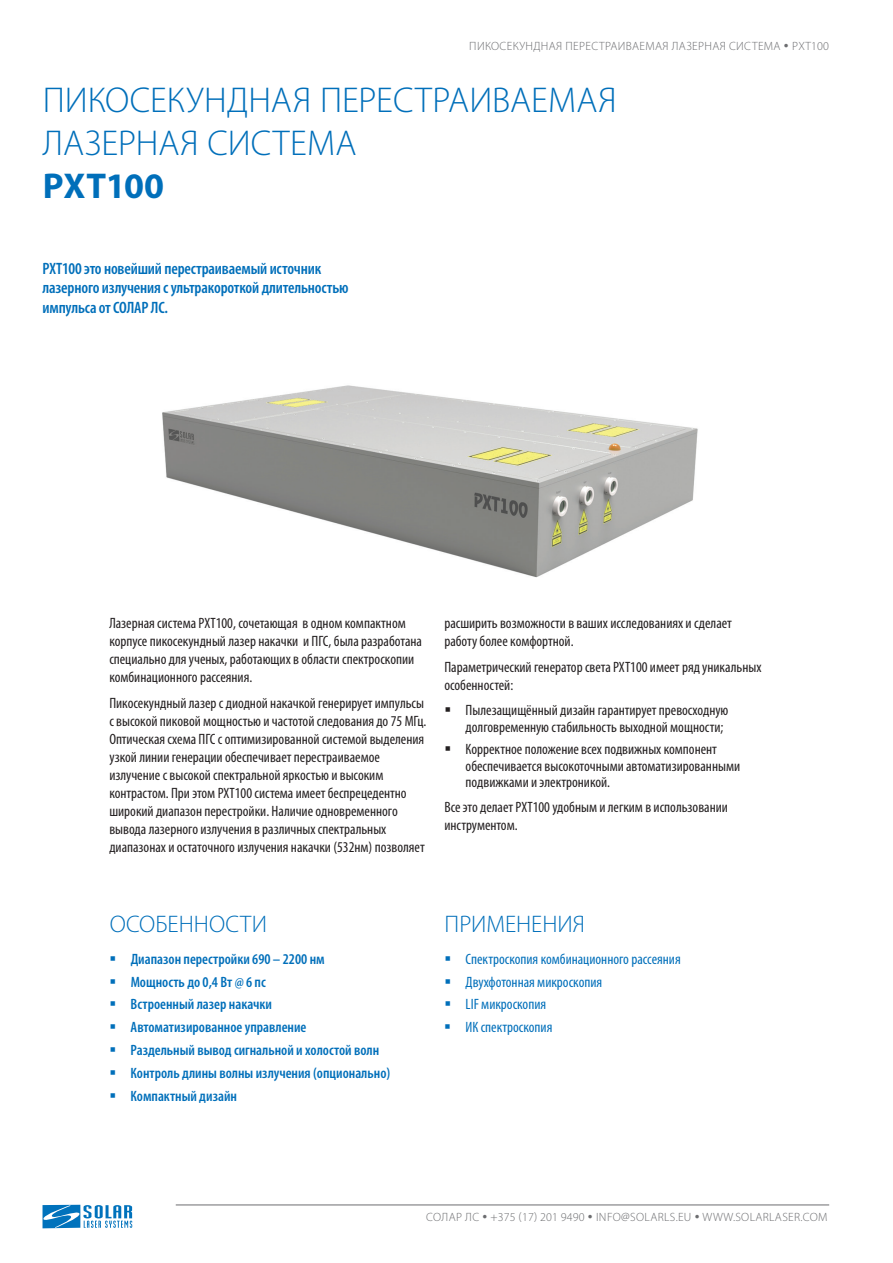
<style>
.page{position:relative;width:893px;height:1263px;background:#fff}
.page>*{position:absolute;margin:0;border:0;box-sizing:border-box;transform-origin:0 0}
.t1{font:300 36px/43.2px "Myriad Pro";color:#006fba}
.t2{font:700 36px "Myriad Pro";letter-spacing:-.01em;color:#006fba}
.t3{font:300 24px "Myriad Pro";color:#006fba}
.t4{font:600 condensed 16.5px/19.8px "Myriad Pro";letter-spacing:-.01em;color:#006fba}
.t5{font:condensed 15px/18px "Myriad Pro";color:#231f20}
.t6{font:600 condensed 15px/22.8px "Myriad Pro";color:#006fba}
.t7{font:condensed 15px/22.8px "Myriad Pro";color:#006fba}
.t8{font:300 12px "Myriad Pro";letter-spacing:.03em;color:#6c6d70}
</style>
<div class="page">
<hr style="left:176px;top:1205px;width:653px;height:1px;background:#6c6d70">
<svg style="left:43px;top:1205px;width:89px;height:23px"></svg>
<img style="left:162px;top:385px;width:536px;height:193px">
<p class="t8" style="left:469px;top:39px;width:361px">ПИКОСЕКУНДНАЯ ПЕРЕСТРАИВАЕМАЯ ЛАЗЕРНАЯ СИСТЕМА • PXT100</p>
<h1 class="t1" style="left:43px;top:78px;width:575px">ПИКОСЕКУНДНАЯ ПЕРЕСТРАИВАЕМАЯ<br>ЛАЗЕРНАЯ СИСТЕМА</h1>
<h1 class="t2" style="left:43px;top:163px;width:123px">PXT100</h1>
<p class="t4" style="left:43px;top:258px;width:308px">PXT100 это новейший перестраиваемый источник лазерного излучения с ультракороткой длительностью импульса от СОЛАР ЛС.</p>
<p class="t5" style="left:109px;top:613px;width:314px">Лазерная система PXT100, сочетающая в одном компактном корпусе пикосекундный лазер накачки и ПГС, была разработана специально для ученых, работающих в области спектроскопии комбинационного рассеяния.</p>
<p class="t5" style="left:109px;top:694px;width:319px">Пикосекундный лазер с диодной накачкой генерирует импульсы с высокой пиковой мощностью и частотой следования до 75 МГц.<br>Оптическая схема ПГС с оптимизированной системой выделения узкой линии генерации обеспечивает перестраиваемое излучение с высокой спектральной яркостью и высоким контрастом. При этом PXT100 система имеет беспрецедентно широкий диапазон перестройки. Наличие одновременного вывода лазерного излучения в различных спектральных диапазонах и остаточного излучения накачки (532нм) позволяет</p>
<p class="t5" style="left:444px;top:613px;width:289px">расширить возможности в ваших исследованиях и сделает работу более комфортной.</p>
<p class="t5" style="left:444px;top:658px;width:319px">Параметрический генератор света PXT100 имеет ряд уникальных особенностей:</p>
<p class="t5" style="left:466px;top:702px;width:264px;line-height:16.5px">Пылезащищённый дизайн гарантирует превосходную долговременную стабильность выходной мощности;</p>
<p class="t5" style="left:466px;top:741px;width:276px;line-height:16.5px">Корректное положение всех подвижных компонент обеспечивается высокоточными автоматизированными подвижками и электроникой.</p>
<p class="t5" style="left:444px;top:798px;width:285px">Все это делает PXT100 удобным и легким в использовании инструментом.</p>
<h2 class="t3" style="left:110px;top:910px;width:159px">ОСОБЕННОСТИ</h2>
<h2 class="t3" style="left:445px;top:910px;width:142px">ПРИМЕНЕНИЯ</h2>
<p class="t6" style="left:131px;top:947px;width:261px">Диапазон перестройки 690 – 2200 нм<br>Мощность до 0,4 Вт @ 6 пс<br>Встроенный лазер накачки<br>Автоматизированное управление<br>Раздельный вывод сигнальной и холостой волн<br>Контроль длины волны излучения (опционально)<br>Компактный дизайн</p>
<p class="t7" style="left:466px;top:947px;width:217px">Спектроскопия комбинационного рассеяния<br>Двухфотонная микроскопия<br>LIF микроскопия<br>ИК спектроскопия</p>
<p class="t8" style="left:426px;top:1210px;width:403px">СОЛАР ЛС • +375 (17) 201 9490 • INFO@SOLARLS.EU • WWW.SOLARLASER.COM</p>
</div>
